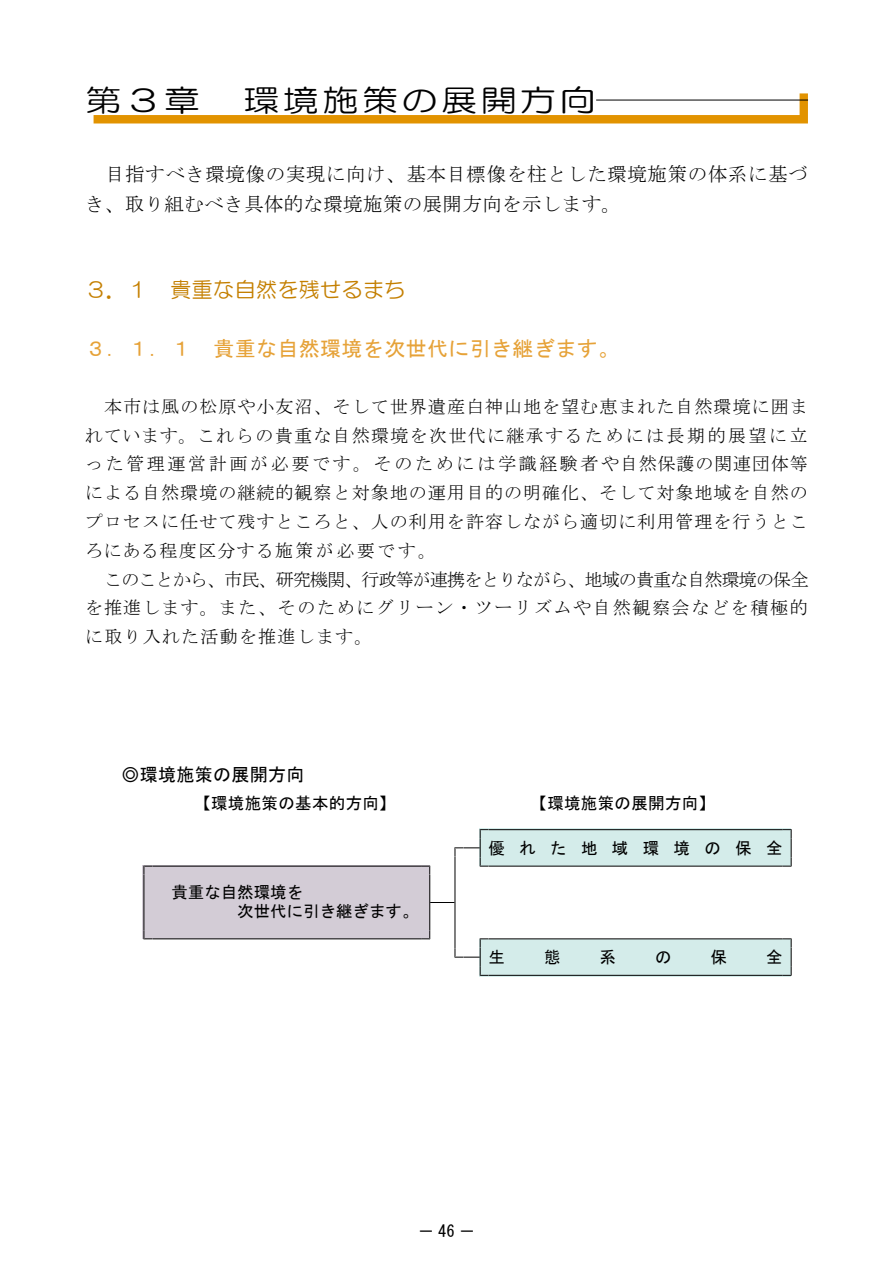
<style>
.page{position:relative;width:893px;height:1263px;background:#fff}
.page>*{position:absolute;margin:0;border:0;box-sizing:border-box;transform-origin:0 0}
.t1{font:30px "HG Maru Gothic MPRO";letter-spacing:.1em;color:#000;scale:1.2 1}
.t2{font:21px "MS Gothic";letter-spacing:.02em;color:#e6a238}
.t3{font:21px "HG Maru Gothic MPRO";letter-spacing:.02em;color:#c47f00}
.t4{font:19.5px/30.3px "MS Mincho";letter-spacing:.03em;color:#000}
.t5{font:18px/28.8px "MS Mincho";letter-spacing:.07em;color:#000;text-align:justify}
.t6{font:18px "MS Gothic";letter-spacing:.015em;color:#000}
.t7{font:16.5px/19.8px "MS Gothic";letter-spacing:.015em;color:#000}
.t8{font:16.5px "MS Gothic";letter-spacing:.875em;color:#000}
</style>
<div class="page">
<div style="left:143px;top:865px;width:287px;height:74px;background:#d3ccd6"></div>
<div style="left:479px;top:828px;width:312px;height:38px;background:#d4ecea"></div>
<div style="left:479px;top:939px;width:312px;height:37px;background:#d4ecea"></div>
<svg style="left:94px;top:93px;width:714px;height:30px"></svg>
<hr style="left:596px;top:100px;width:212px;height:1px;background:#000">
<hr style="left:489px;top:829px;width:294px;height:1px;background:#000">
<svg style="left:143px;top:865px;width:10px;height:10px"></svg>
<svg style="left:421px;top:865px;width:10px;height:10px"></svg>
<hr style="left:152px;top:866px;width:269px;height:1px;background:#000">
<svg style="left:454px;top:829px;width:35px;height:38px"></svg>
<svg style="left:782px;top:829px;width:10px;height:38px"></svg>
<hr style="left:489px;top:866px;width:294px;height:1px;background:#000">
<svg style="left:430px;top:902px;width:24px;height:1px"></svg>
<hr style="left:143px;top:874px;width:1px;height:56px;background:#000">
<hr style="left:429px;top:874px;width:1px;height:56px;background:#000">
<svg style="left:143px;top:930px;width:10px;height:10px"></svg>
<svg style="left:421px;top:930px;width:10px;height:10px"></svg>
<hr style="left:152px;top:938px;width:269px;height:1px;background:#000">
<hr style="left:489px;top:938px;width:294px;height:1px;background:#000">
<hr style="left:454px;top:856px;width:1px;height:93px;background:#000">
<svg style="left:454px;top:938px;width:35px;height:38px"></svg>
<svg style="left:782px;top:938px;width:10px;height:38px"></svg>
<hr style="left:489px;top:975px;width:294px;height:1px;background:#000">
<h1 class="t1" style="left:85px;top:86px;width:97px">第３章</h1>
<h1 class="t1" style="left:243px;top:86px;width:295px">環境施策の展開方向</h1>
<p class="t4" style="left:85px;top:158px;width:724px;text-indent:20px">目指すべき環境像の実現に向け、基本目標像を柱とした環境施策の体系に基づき、取り組むべき具体的な環境施策の展開方向を示します。</p>
<p class="t3" style="left:85px;top:279px;width:322px">３．１ 貴重な自然を残せるまち</p>
<p class="t2" style="left:85px;top:338px;width:535px">３．１．１ 貴重な自然環境を次世代に引き継ぎます。</p>
<p class="t5" style="left:85px;top:392px;width:724px;text-indent:19px">本市は風の松原や小友沼、そして世界遺産白神山地を望む恵まれた自然環境に囲まれています。これらの貴重な自然環境を次世代に継承するためには長期的展望に立った管理運営計画が必要です。そのためには学識経験者や自然保護の関連団体等による自然環境の継続的観察と対象地の運用目的の明確化、そして対象地域を自然のプロセスに任せて残すところと、人の利用を許容しながら適切に利用管理を行うところにある程度区分する施策が必要です。</p>
<p class="t5" style="left:85px;top:565px;width:725px;text-indent:19px">このことから、市民、研究機関、行政等が連携をとりながら、地域の貴重な自然環境の保全を推進します。また、そのためにグリーン・ツーリズムや自然観察会などを積極的に取り入れた活動を推進します。</p>
<p class="t6" style="left:122px;top:766px;width:184px">◎環境施策の展開方向</p>
<p class="t7" style="left:194px;top:793px;width:203px">【環境施策の基本的方向】</p>
<p class="t7" style="left:531px;top:793px;width:186px">【環境施策の展開方向】</p>
<p class="t8" style="left:488px;top:840px;width:295px">優れた地域環境の保全</p>
<p class="t7" style="left:171px;top:882px;width:249px">貴重な自然環境を<br>　　　　次世代に引き継ぎます。</p>
<p class="t7" style="left:488px;top:947px;width:18px">生</p>
<p class="t7" style="left:544px;top:947px;width:18px">態</p>
<p class="t7" style="left:599px;top:947px;width:18px">系</p>
<p class="t7" style="left:655px;top:947px;width:18px">の</p>
<p class="t7" style="left:711px;top:947px;width:18px">保</p>
<p class="t7" style="left:766px;top:947px;width:18px">全</p>
<p class="t7" style="left:418px;top:1221px;width:59px">－46－</p>
<p class="t7" style="left:420px;top:1221px;width:55px">- -</p>
</div>
